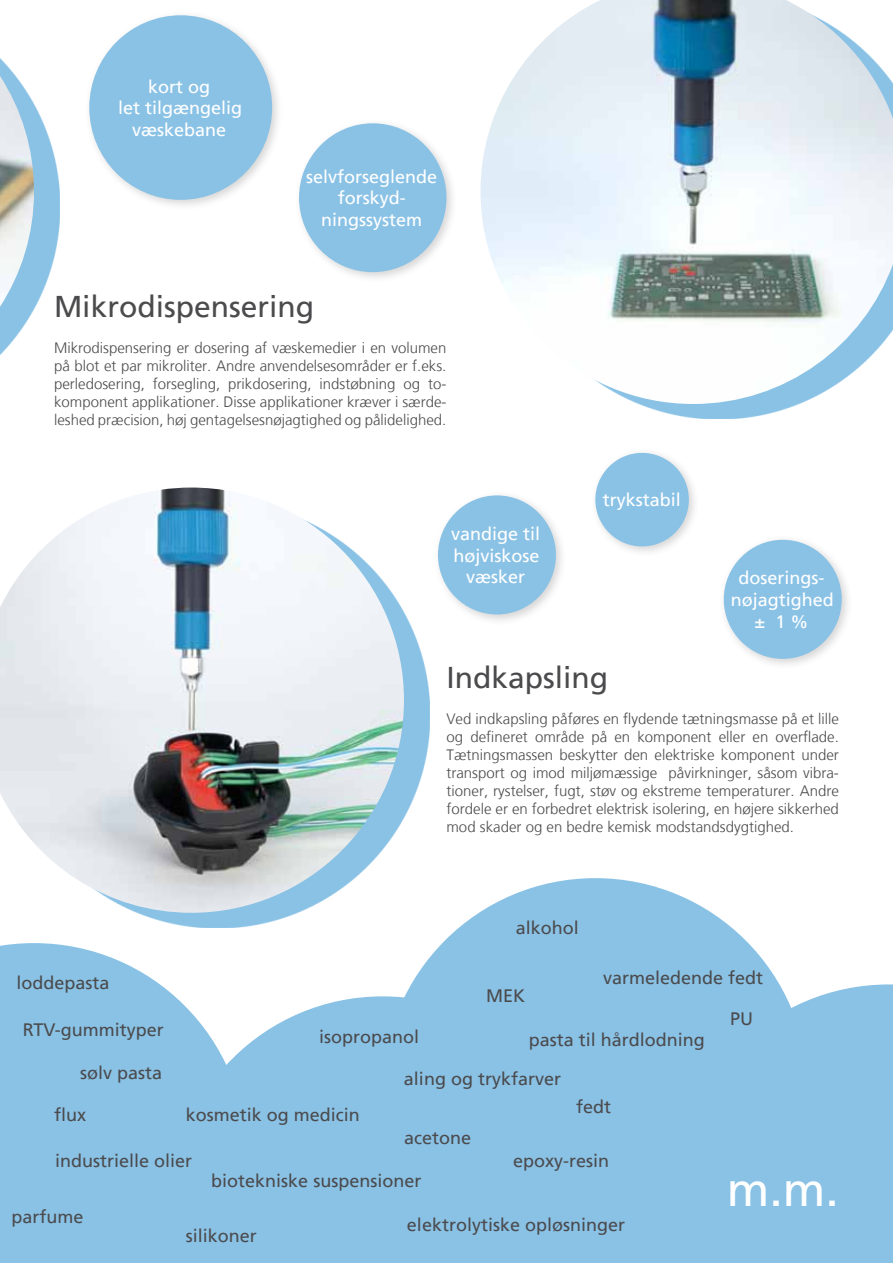
<style>
.page{position:relative;width:893px;height:1263px;background:#fff}
.page>*{position:absolute;margin:0;border:0;box-sizing:border-box;transform-origin:0 0}
.t1{font:48px "Frutiger LT";color:#fff}
.t2{font:30px "Frutiger LT";color:#4b4b4d}
.t3{font:18px "Frutiger LT";color:#4b4b4d}
.t4{font:18px/21.6px "Frutiger LT";color:#fff;text-align:center}
.t5{font:300 15px/18px "Frutiger LT";color:#4b4b4d;text-align:justify}
</style>
<div class="page">
<div style="left:0;top:943px;width:174px;height:320px;background:#8ac2e6"></div>
<svg style="left:0;top:58px;width:60px;height:297px"></svg>
<img style="left:0;top:76px;width:34px;height:231px">
<svg style="left:638px;top:404px;width:161px;height:15px;fill:#8ac2e6"></svg>
<img style="left:480px;top:0;width:413px;height:404px">
<svg style="left:137px;top:612px;width:293px;height:316px"></svg>
<img style="left:0;top:487px;width:404px;height:426px">
<div style="left:84px;top:10px;width:199px;height:201px;background:#4b4b4d;opacity:.23"></div>
<div style="left:89px;top:15px;width:183px;height:185px;background:#8ac2e6;border-radius:50%"></div>
<div style="left:433px;top:490px;width:134px;height:136px;background:#4b4b4d;opacity:.23"></div>
<div style="left:438px;top:495px;width:118px;height:119px;background:#8ac2e6;border-radius:50%"></div>
<div style="left:718px;top:534px;width:135px;height:136px;background:#4b4b4d;opacity:.23"></div>
<div style="left:724px;top:540px;width:118px;height:119px;background:#8ac2e6;border-radius:50%"></div>
<div style="left:294px;top:118px;width:163px;height:165px;background:#4b4b4d;opacity:.23"></div>
<div style="left:299px;top:123px;width:147px;height:149px;background:#8ac2e6;border-radius:50%"></div>
<div style="left:590px;top:448px;width:110px;height:109px;background:#4b4b4d;opacity:.23"></div>
<div style="left:595px;top:453px;width:94px;height:93px;background:#8ac2e6;border-radius:50%"></div>
<svg style="left:170px;top:996px;width:213px;height:267px;background:#93c7e8"></svg>
<svg style="left:383px;top:878px;width:396px;height:385px;background:#97c9e8"></svg>
<div style="left:676px;top:984px;width:217px;height:279px;background:#8ac2e6"></div>
<p class="t4" style="left:118px;top:76px;width:126px">kort og<br>let tilgængelig væskebane</p>
<p class="t4" style="left:306px;top:166px;width:133px">selvforseglende forskyd&shy;ningssystem</p>
<h2 class="t2" style="left:54px;top:289px;width:262px">Mikrodispensering</h2>
<p class="t5" style="left:54px;top:339px;width:394px">Mikrodispensering er dosering af væskemedier i en volumen på blot et par mikroliter. Andre anvendelsesområder er f.eks. perledosering, forsegling, prikdosering, indstøbning og to&shy;komponent applikationer. Disse applikationer kræver i særde&shy;leshed præcision, høj gentagelsesnøjagtighed og pålidelighed.</p>
<p class="t4" style="left:451px;top:523px;width:91px">vandige til højviskose væsker</p>
<p class="t4" style="left:603px;top:489px;width:80px">trykstabil</p>
<p class="t4" style="left:731px;top:567px;width:105px">doserings&shy;nøjagtighed ± 1 %</p>
<h2 class="t2" style="left:446px;top:660px;width:163px">Indkapsling</h2>
<p class="t5" style="left:446px;top:710px;width:394px">Ved indkapsling påføres en flydende tætningsmasse på et lille og defineret område på en komponent eller en overflade.<br>Tætningsmassen beskytter den elektriske komponent under transport og imod miljømæssige påvirkninger, såsom vibra&shy;tioner, rystelser, fugt, støv og ekstreme temperaturer. Andre fordele er en forbedret elektrisk isolering, en højere sikkerhed mod skader og en bedre kemisk modstandsdygtighed.</p>
<p class="t3" style="left:16px;top:972px;width:95px">loddepasta</p>
<p class="t3" style="left:23px;top:1019px;width:143px">RTV-gummityper</p>
<p class="t3" style="left:319px;top:1026px;width:102px">isopropanol</p>
<p class="t3" style="left:516px;top:917px;width:65px">alkohol</p>
<p class="t3" style="left:486px;top:985px;width:41px">MEK</p>
<p class="t3" style="left:603px;top:967px;width:162px">varmeledende fedt</p>
<p class="t3" style="left:730px;top:1008px;width:25px">PU</p>
<p class="t3" style="left:529px;top:1029px;width:178px">pasta til hårdlodning</p>
<p class="t3" style="left:80px;top:1062px;width:84px">sølv pasta</p>
<p class="t3" style="left:404px;top:1068px;width:159px">aling og trykfarver</p>
<p class="t3" style="left:54px;top:1104px;width:34px">flux</p>
<p class="t3" style="left:186px;top:1104px;width:176px">kosmetik og medicin</p>
<p class="t3" style="left:404px;top:1127px;width:69px">acetone</p>
<p class="t3" style="left:576px;top:1096px;width:37px">fedt</p>
<p class="t3" style="left:55px;top:1150px;width:139px">industrielle olier</p>
<p class="t3" style="left:211px;top:1170px;width:212px">biotekniske suspensioner</p>
<p class="t3" style="left:513px;top:1150px;width:98px">epoxy-resin</p>
<p class="t3" style="left:11px;top:1206px;width:74px">parfume</p>
<p class="t3" style="left:186px;top:1225px;width:73px">silikoner</p>
<p class="t3" style="left:407px;top:1214px;width:220px">elektrolytiske opløsninger</p>
<h1 class="t1" style="left:727px;top:1161px;width:114px">m.m.</h1>
</div>
